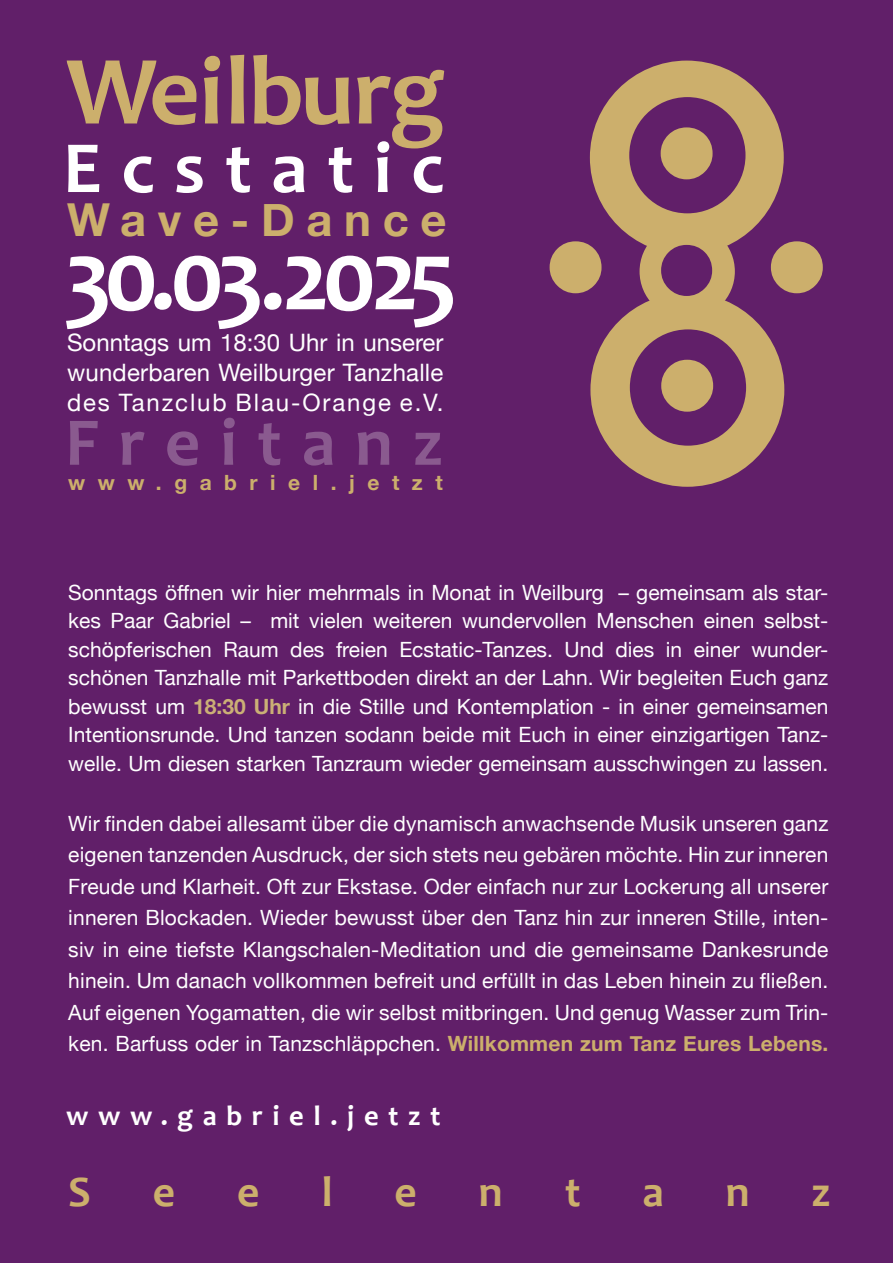
<style>
.page{position:relative;width:893px;height:1263px;background:#611f69}
.page>*{position:absolute;margin:0;border:0;box-sizing:border-box;transform-origin:0 0}
.t1{font:700 102px "Candara";letter-spacing:-.08em;color:#fff}
.t2{font:700 99px "Candara";letter-spacing:-.01em;color:#ccaf6c}
.t3{font:700 74.25px "Candara";letter-spacing:.26em;color:#fff}
.t4{font:700 68.85px "Candara";letter-spacing:.285em;color:#8a5a8f}
.t5{font:700 45.45px "Helvetica Neue";letter-spacing:.255em;color:#ccaf6c}
.t6{font:700 43.5px "Candara";color:#ccaf6c}
.t7{font:700 28.5px "Candara";letter-spacing:.34em;color:#fff}
.t8{font:24px/30px "Helvetica Neue";letter-spacing:.01em;color:#fff;text-align:justify}
.t9{font:21px/31.5px "Helvetica Neue";color:#fff;text-align:justify}
.t10{font:700 21px "Helvetica Neue";letter-spacing:.595em;color:#ccaf6c}
.s1{font-weight:700;color:#cbb076}
.s2{font-weight:700;color:#ccaf6c}
</style>
<div class="page">
<svg style="left:771px;top:241px;width:52px;height:52px"></svg>
<svg style="left:550px;top:241px;width:51px;height:52px"></svg>
<div style="left:590px;top:293px;width:194px;height:194px;background:#ccaf6c;border-radius:50%"></div>
<div style="left:630px;top:329px;width:116px;height:117px;background:#611f69;border-radius:50%"></div>
<svg style="left:661px;top:360px;width:52px;height:52px"></svg>
<div style="left:590px;top:61px;width:194px;height:193px;background:#ccaf6c;border-radius:50%"></div>
<div style="left:629px;top:97px;width:116px;height:116px;background:#611f69;border-radius:50%"></div>
<svg style="left:661px;top:127px;width:52px;height:52px"></svg>
<div style="left:640px;top:224px;width:95px;height:95px;background:#ccaf6c;border-radius:50%"></div>
<svg style="left:661px;top:245px;width:51px;height:51px"></svg>
<h2 class="t2" style="left:66px;top:29px;width:380px">Weilburg</h2>
<h3 class="t3" style="left:63px;top:121px;width:383px">Ecstatic</h3>
<h3 class="t5" style="left:67px;top:184px;width:381px">Wave-Dance</h3>
<h1 class="t1" style="left:64px;top:212px;width:395px">30.03. 2025</h1>
<p class="t8" style="left:67px;top:329px;width:378px">Sonntags um 18:30 Uhr in unserer wunderbaren Weilburger Tanzhalle des Tanzclub Blau-Orange e.V.</p>
<h3 class="t4" style="left:65px;top:399px;width:379px">Freitanz</h3>
<p class="t10" style="left:68px;top:466px;width:376px">www.gabriel.jetzt</p>
<p class="t9" style="left:68px;top:579px;width:762px;line-height:28.5px">Sonntags öffnen wir hier mehrmals in Monat in Weilburg – gemeinsam als star&shy;kes Paar Gabriel – mit vielen weiteren wundervollen Menschen einen selbst&shy;schöpferischen Raum des freien Ecstatic-Tanzes. Und dies in einer wunder&shy;schönen Tanzhalle mit Parkettboden direkt an der Lahn. Wir begleiten Euch ganz bewusst um <span class="s1">18:30 Uhr</span> in die Stille und Kontemplation - in einer gemeinsamen Intentionsrunde. Und tanzen sodann beide mit Euch in einer einzigartigen Tanz&shy;welle. Um diesen starken Tanzraum wieder gemeinsam ausschwingen zu lassen.</p>
<p class="t9" style="left:68px;top:809px;width:762px">Wir finden dabei allesamt über die dynamisch anwachsende Musik unseren ganz eigenen tanzenden Ausdruck, der sich stets neu gebären möchte. Hin zur inneren Freude und Klarheit. Oft zur Ekstase. Oder einfach nur zur Lockerung all unserer inneren Blockaden. Wieder bewusst über den Tanz hin zur inneren Stille, inten&shy;siv in eine tiefste Klangschalen-Meditation und die gemeinsame Dankesrunde hinein. Um danach vollkommen befreit und erfüllt in das Leben hinein zu fließen.<br>Auf eigenen Yogamatten, die wir selbst mitbringen. Und genug Wasser zum Trin&shy;ken. Barfuss oder in Tanzschläppchen. <span class="s2">Willkommen zum Tanz Eures Lebens.</span></p>
<h3 class="t7" style="left:66px;top:1098px;width:376px">www.gabriel.jetzt</h3>
<h3 class="t6" style="left:68px;top:1164px;width:24px">S</h3>
<h3 class="t6" style="left:153px;top:1164px;width:24px">e</h3>
<h3 class="t6" style="left:237px;top:1164px;width:24px">e</h3>
<h3 class="t6" style="left:321px;top:1164px;width:13px">l</h3>
<h3 class="t6" style="left:395px;top:1164px;width:24px">e</h3>
<h3 class="t6" style="left:479px;top:1164px;width:25px">n</h3>
<h3 class="t6" style="left:565px;top:1164px;width:17px">t</h3>
<h3 class="t6" style="left:642px;top:1164px;width:23px">a</h3>
<h3 class="t6" style="left:726px;top:1164px;width:25px">n</h3>
<h3 class="t6" style="left:812px;top:1164px;width:20px">z</h3>
</div>
